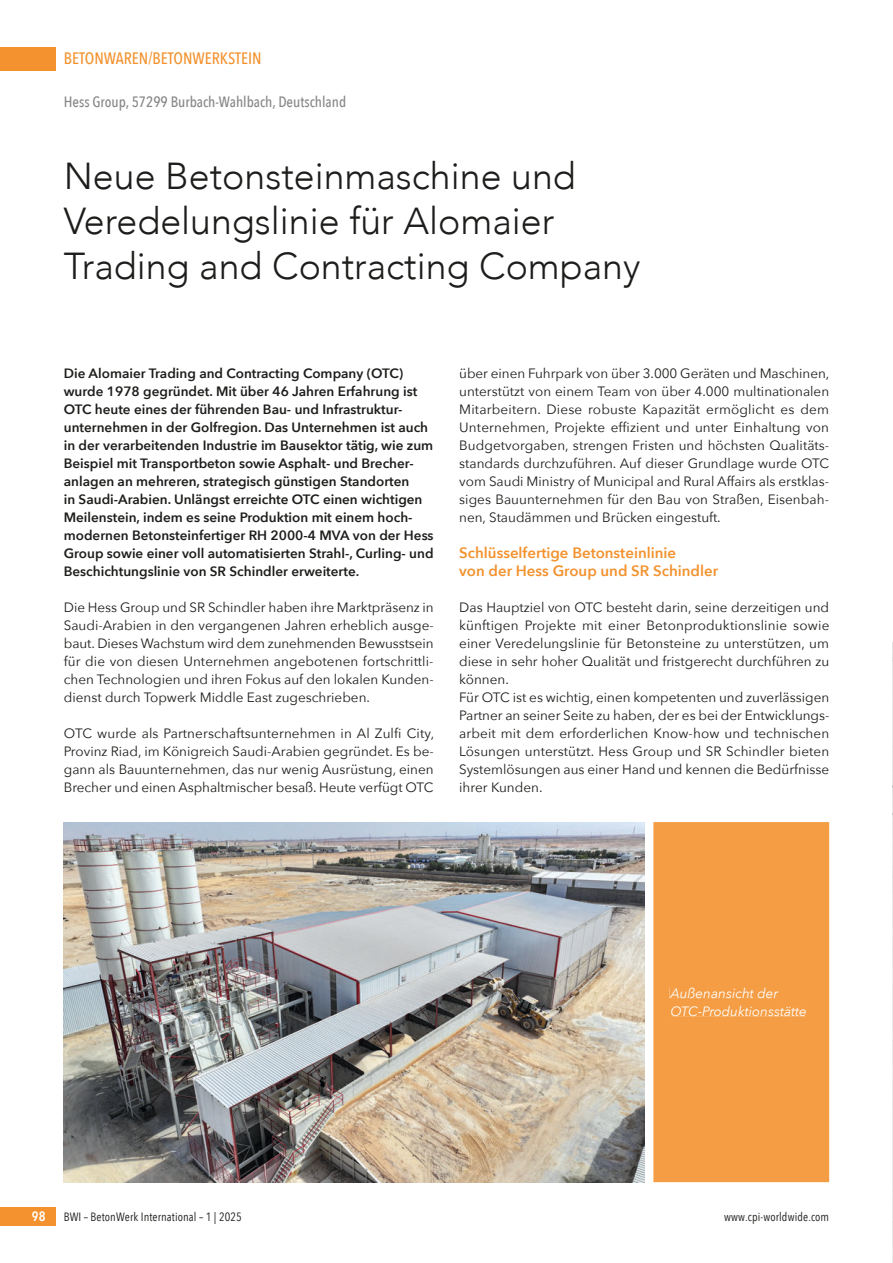
<style>
.page{position:relative;width:893px;height:1263px;background:#fff}
.page>*{position:absolute;margin:0;border:0;box-sizing:border-box;transform-origin:0 0}
.t1{font:300 37.5px/45px "Avenir";color:#1d1d1b}
.t2{font:500 16.5px "Avenir Next Condensed";color:#f3922e}
.t3{font:600 15px/18px "Avenir Next";color:#f3922e}
.t4{font:500 15px "Avenir Next Condensed";color:#878787}
.t5{font:13.5px/18px "Avenir Next";color:#1d1d1b;text-align:justify}
.t6{font:600 13.5px/18px "Avenir Next";color:#1d1d1b}
.t7{font:italic 13.5px/18px "Avenir Next";color:#fff}
.t8{font:600 13.5px "Avenir Next Condensed";color:#fff}
.t9{font:12px "Avenir Next Condensed";letter-spacing:.01em;color:#1d1d1b}
</style>
<div class="page">
<div style="left:0;top:47px;width:55px;height:23px;background:#f3922e"></div>
<div style="left:0;top:1208px;width:55px;height:18px;background:#f3922e"></div>
<img style="left:64px;top:822px;width:580px;height:360px">
<div style="left:653px;top:822px;width:176px;height:360px;background:#f59d44"></div>
<div style="left:670px;top:987px;width:108px;height:11px;background:#f59d44"></div>
<div style="left:671px;top:1006px;width:135px;height:10px;background:#f59d44"></div>
<img style="left:892px;top:642px;width:1px;height:620px">
<p class="t2" style="left:64px;top:49px;width:199px">BETONWAREN/BETONWERKSTEIN</p>
<p class="t4" style="left:64px;top:92px;width:284px">Hess Group, 57299 Burbach-Wahlbach, Deutschland</p>
<h1 class="t1" style="left:64px;top:153px;width:578px">Neue Betonsteinmaschine und<br>Veredelungslinie für Alomaier<br>Trading and Contracting Company</h1>
<p class="t6" style="left:64px;top:364px;width:371px">Die Alomaier Trading and Contracting Company (OTC) wurde 1978 gegründet. Mit über 46 Jahren Erfahrung ist OTC heute eines der führenden Bau- und Infrastruktur&shy;unternehmen in der Golfregion. Das Unternehmen ist auch in der verarbeitenden Industrie im Bausektor tätig, wie zum Beispiel mit Transportbeton sowie Asphalt- und Brecher&shy;anlagen an mehreren, strategisch günstigen Standorten<br>in Saudi-Arabien. Unlängst erreichte OTC einen wichtigen Meilenstein, indem es seine Produktion mit einem hoch&shy;modernen Betonsteinfertiger RH 2000-4 MVA von der Hess Group sowie einer voll automatisierten Strahl-, Curling- und Beschichtungslinie von SR Schindler erweiterte.</p>
<p class="t5" style="left:64px;top:598px;width:372px">Die Hess Group und SR Schindler haben ihre Marktpräsenz in Saudi-Arabien in den vergangenen Jahren erheblich ausge&shy;baut. Dieses Wachstum wird dem zunehmenden Bewusstsein für die von diesen Unternehmen angebotenen fortschrittli&shy;chen Technologien und ihren Fokus auf den lokalen Kunden&shy;dienst durch Topwerk Middle East zugeschrieben.</p>
<p class="t5" style="left:64px;top:724px;width:372px">OTC wurde als Partnerschaftsunternehmen in Al Zulfi City, Provinz Riad, im Königreich Saudi-Arabien gegründet. Es be&shy;gann als Bauunternehmen, das nur wenig Ausrüstung, einen Brecher und einen Asphaltmischer besaß. Heute verfügt OTC</p>
<p class="t5" style="left:459px;top:364px;width:372px">über einen Fuhrpark von über 3.000 Geräten und Maschinen, unterstützt von einem Team von über 4.000 multinationalen Mitarbeitern. Diese robuste Kapazität ermöglicht es dem Unternehmen, Projekte effizient und unter Einhaltung von Budgetvorgaben, strengen Fristen und höchsten Qualitäts&shy;standards durchzuführen. Auf dieser Grundlage wurde OTC vom Saudi Ministry of Municipal and Rural Affairs als erstklas&shy;siges Bauunternehmen für den Bau von Straßen, Eisenbah&shy;nen, Staudämmen und Brücken eingestuft.</p>
<p class="t3" style="left:459px;top:543px;width:260px">Schlüsselfertige Betonsteinlinie<br>von der Hess Group und SR Schindler</p>
<p class="t5" style="left:459px;top:598px;width:372px;text-align:left">Das Hauptziel von OTC besteht darin, seine derzeitigen und künftigen Projekte mit einer Betonproduktionslinie sowie einer Veredelungslinie für Betonsteine zu unterstützen, um diese in sehr hoher Qualität und fristgerecht durchführen zu können.<br>Für OTC ist es wichtig, einen kompetenten und zuverlässigen Partner an seiner Seite zu haben, der es bei der Entwicklungs&shy;arbeit mit dem erforderlichen Know-how und technischen Lösungen unterstützt. Hess Group und SR Schindler bieten Systemlösungen aus einer Hand und kennen die Bedürfnisse ihrer Kunden.</p>
<p class="t7" style="left:670px;top:984px;width:138px">Außenansicht der<br>OTC-Produktionsstätte</p>
<p class="t8" style="left:32px;top:1205px;width:15px">98</p>
<p class="t9" style="left:64px;top:1207px;width:180px">BWI – BetonWerk International – 1 | 2025</p>
<p class="t9" style="left:724px;top:1207px;width:107px">www.cpi-worldwide.com</p>
</div>
